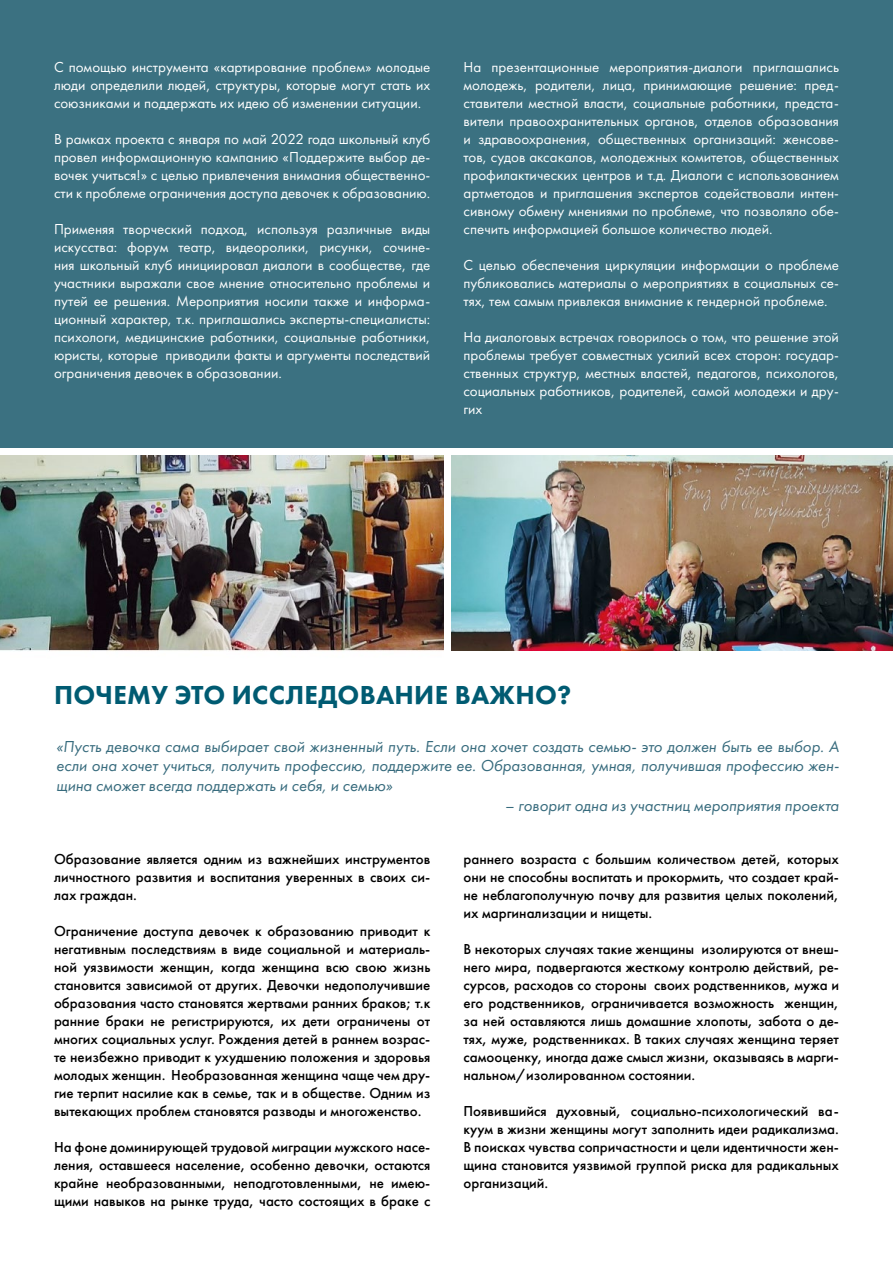
<style>
.page{position:relative;width:893px;height:1263px;background:#fff}
.page>*{position:absolute;margin:0;border:0;box-sizing:border-box;transform-origin:0 0}
.t1{font:800 27px "Futura PT";letter-spacing:.01em;color:#005b72}
.t2{font:italic 16.5px/19.8px "Futura PT";color:#376b7d;text-align:justify}
.t3{font:15px/18px "Futura PT";color:#fff;text-align:justify}
.t4{font:500 15px/18px "Futura PT";color:#000;text-align:justify}
</style>
<div class="page">
<div style="left:0;top:0;width:893px;height:448px;background:#397080"></div>
<img style="left:0;top:456px;width:443px;height:195px">
<img style="left:452px;top:456px;width:441px;height:195px">
<p class="t3" style="left:54px;top:58px;width:378px">С помощью инструмента «картирование проблем» молодые люди определили людей, структуры, которые могут стать их союзниками и поддержать их идею об изменении ситуации.</p>
<p class="t3" style="left:54px;top:130px;width:378px">В рамках проекта с января по май 2022 года школьный клуб провел информационную кампанию «Поддержите выбор де&shy;вочек учиться!» с целью привлечения внимания общественно&shy;сти к проблеме ограничения доступа девочек к образованию.</p>
<p class="t3" style="left:54px;top:220px;width:378px">Применяя творческий подход, используя различные виды искусства: форум театр, видеоролики, рисунки, сочине&shy;ния школьный клуб инициировал диалоги в сообществе, где участники выражали свое мнение относительно проблемы и путей ее решения. Мероприятия носили также и информа&shy;ционный характер, т.к. приглашались эксперты-специалисты: психологи, медицинские работники, социальные работники, юристы, которые приводили факты и аргументы последствий ограничения девочек в образовании.</p>
<p class="t3" style="left:463px;top:58px;width:377px">На презентационные мероприятия-диалоги приглашались молодежь, родители, лица, принимающие решение: пред&shy;ставители местной власти, социальные работники, предста&shy;вители правоохранительных органов, отделов образования и здравоохранения, общественных организаций: женсове&shy;тов, судов аксакалов, молодежных комитетов, общественных профилактических центров и т.д. Диалоги с использованием артметодов и приглашения экспертов содействовали интен&shy;сивному обмену мнениями по проблеме, что позволяло обе&shy;спечить информацией большое количество людей.</p>
<p class="t3" style="left:463px;top:256px;width:377px">С целью обеспечения циркуляции информации о проблеме публиковались материалы о мероприятиях в социальных се&shy;тях, тем самым привлекая внимание к гендерной проблеме.</p>
<p class="t3" style="left:463px;top:328px;width:377px">На диалоговых встречах говорилось о том, что решение этой проблемы требует совместных усилий всех сторон: государ&shy;ственных структур, местных властей, педагогов, психологов, социальных работников, родителей, самой молодежи и дру&shy;гих</p>
<h1 class="t1" style="left:54px;top:678px;width:519px">ПОЧЕМУ ЭТО ИССЛЕДОВАНИЕ ВАЖНО?</h1>
<p class="t2" style="left:56px;top:736px;width:784px">«Пусть девочка сама выбирает свой жизненный путь. Если она хочет создать семью- это должен быть ее выбор. А если она хочет учиться, получить профессию, поддержите ее. Образованная, умная, получившая профессию жен&shy;щина сможет всегда поддержать и себя, и семью»</p>
<p class="t2" style="left:505px;top:795px;width:336px">– говорит одна из участниц мероприятия проекта</p>
<p class="t4" style="left:54px;top:850px;width:378px">Образование является одним из важнейших инструментов личностного развития и воспитания уверенных в своих си&shy;лах граждан.</p>
<p class="t4" style="left:54px;top:922px;width:378px">Ограничение доступа девочек к образованию приводит к негативным последствиям в виде социальной и материаль&shy;ной уязвимости женщин, когда женщина всю свою жизнь становится зависимой от других. Девочки недополучившие образования часто становятся жертвами ранних браков; т.к ранние браки не регистрируются, их дети ограничены от многих социальных услуг. Рождения детей в раннем возрас&shy;те неизбежно приводит к ухудшению положения и здоровья молодых женщин. Необразованная женщина чаще чем дру&shy;гие терпит насилие как в семье, так и в обществе. Одним из вытекающих проблем становятся разводы и многоженство.</p>
<p class="t4" style="left:54px;top:1138px;width:378px">На фоне доминирующей трудовой миграции мужского насе&shy;ления, оставшееся население, особенно девочки, остаются крайне необразованными, неподготовленными, не имею&shy;щими навыков на рынке труда, часто состоящих в браке с</p>
<p class="t4" style="left:463px;top:850px;width:377px">раннего возраста с большим количеством детей, которых они не способны воспитать и прокормить, что создает край&shy;не неблагополучную почву для развития целых поколений, их маргинализации и нищеты.</p>
<p class="t4" style="left:463px;top:940px;width:377px">В некоторых случаях такие женщины изолируются от внеш&shy;него мира, подвергаются жесткому контролю действий, ре&shy;сурсов, расходов со стороны своих родственников, мужа и его родственников, ограничивается возможность женщин, за ней оставляются лишь домашние хлопоты, забота о де&shy;тях, муже, родственниках. В таких случаях женщина теряет самооценку, иногда даже смысл жизни, оказываясь в марги&shy;нальном/изолированном состоянии.</p>
<p class="t4" style="left:463px;top:1102px;width:377px">Появившийся духовный, социально-психологический ва&shy;куум в жизни женщины могут заполнить идеи радикализма.<br>В поисках чувства сопричастности и цели идентичности жен&shy;щина становится уязвимой группой риска для радикальных организаций.</p>
</div>
